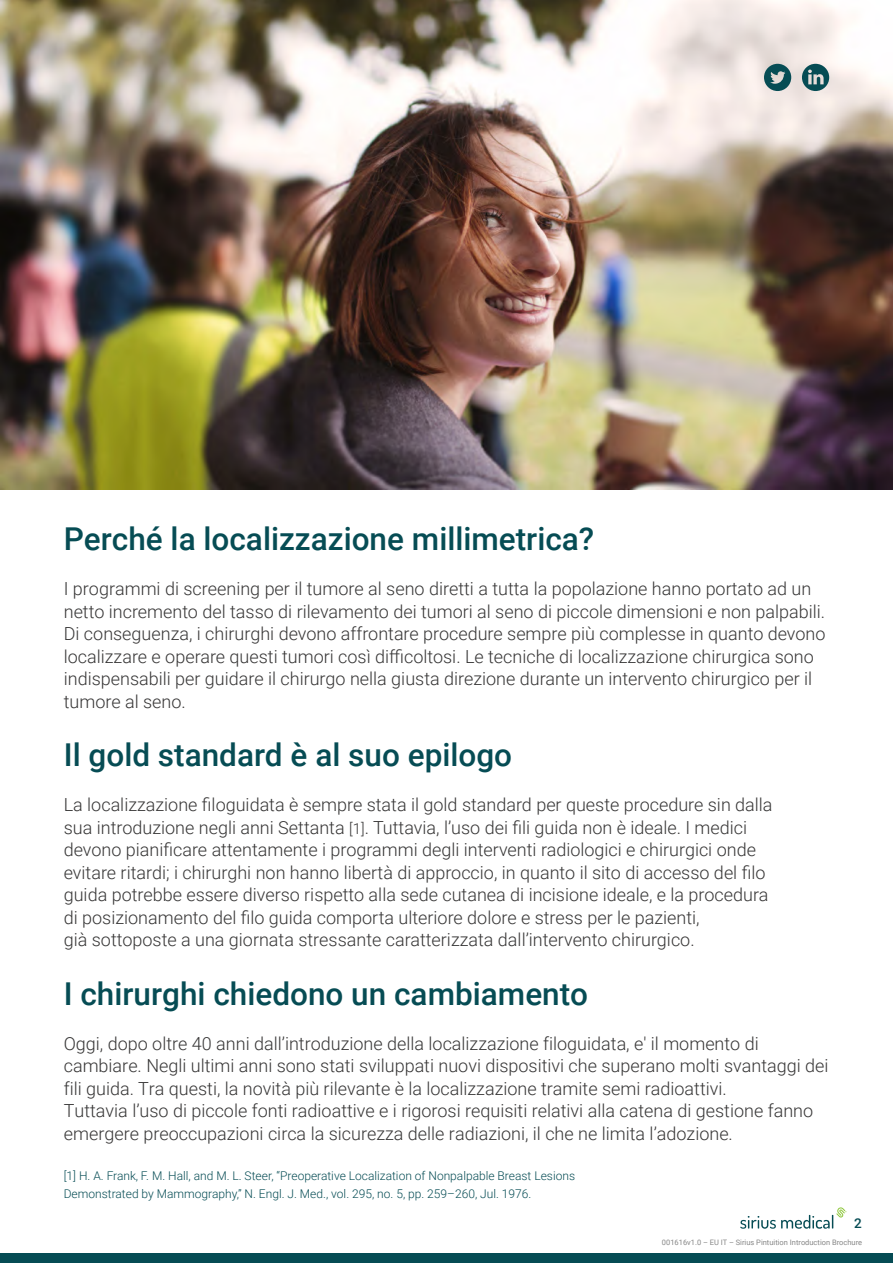
<style>
.page{position:relative;width:893px;height:1263px;background:#fff}
.page>*{position:absolute;margin:0;border:0;box-sizing:border-box;transform-origin:0 0}
.t1{font:500 31.5px "Roboto";color:#064c54}
.t2{font:300 18px/22.5px "Roboto";color:#373636}
.t3{font:500 13.5px "Roboto";color:#064c54}
.t4{font:300 12px/18px "Roboto";color:#064c54}
.t5{font:7.5px "Roboto";color:#878787}
.s1{font-size:15px}
</style>
<div class="page">
<svg style="left:740px;top:1207px;width:106px;height:22px"></svg>
<img style="left:0;top:0;width:893px;height:489px">
<div style="left:0;top:1253px;width:893px;height:10px;background:#064c54"></div>
<svg style="left:802px;top:64px;width:27px;height:27px"></svg>
<svg style="left:764px;top:64px;width:27px;height:27px"></svg>
<h1 class="t1" style="left:64px;top:517px;width:532px">Perché la localizzazione millimetrica?</h1>
<p class="t2" style="left:64px;top:577px;width:763px">I programmi di screening per il tumore al seno diretti a tutta la popolazione hanno portato ad un netto incremento del tasso di rilevamento dei tumori al seno di piccole dimensioni e non palpabili.<br>Di conseguenza, i chirurghi devono affrontare procedure sempre più complesse in quanto devono localizzare e operare questi tumori così difficoltosi. Le tecniche di localizzazione chirurgica sono indispensabili per guidare il chirurgo nella giusta direzione durante un intervento chirurgico per il tumore al seno.</p>
<h1 class="t1" style="left:64px;top:733px;width:450px">Il gold standard è al suo epilogo</h1>
<p class="t2" style="left:64px;top:793px;width:710px">La localizzazione filoguidata è sempre stata il gold standard per queste procedure sin dalla sua introduzione negli anni Settanta <span class="s1">[1]</span>. Tuttavia, l’uso dei fili guida non è ideale. I medici devono pianificare attentamente i programmi degli interventi radiologici e chirurgici onde evitare ritardi; i chirurghi non hanno libertà di approccio, in quanto il sito di accesso del filo guida potrebbe essere diverso rispetto alla sede cutanea di incisione ideale, e la procedura di posizionamento del filo guida comporta ulteriore dolore e stress per le pazienti,<br>già sottoposte a una giornata stressante caratterizzata dall’intervento chirurgico.</p>
<h1 class="t1" style="left:64px;top:971px;width:526px">I chirurghi chiedono un cambiamento</h1>
<p class="t2" style="left:64px;top:1031px;width:766px">Oggi, dopo oltre 40 anni dall’introduzione della localizzazione filoguidata, e' il momento di cambiare. Negli ultimi anni sono stati sviluppati nuovi dispositivi che superano molti svantaggi dei fili guida. Tra questi, la novità più rilevante è la localizzazione tramite semi radioattivi.<br>Tuttavia l’uso di piccole fonti radioattive e i rigorosi requisiti relativi alla catena di gestione fanno emergere preoccupazioni circa la sicurezza delle radiazioni, il che ne limita l’adozione.</p>
<p class="t4" style="left:64px;top:1166px;width:513px">[1] H. A. Frank, F. M. Hall, and M. L. Steer, “Preoperative Localization of Nonpalpable Breast Lesions<br>Demonstrated by Mammography,” N. Engl. J. Med., vol. 295, no. 5, pp. 259–260, Jul. 1976.</p>
<p class="t3" style="left:854px;top:1213px;width:9px">2</p>
<p class="t5" style="left:662px;top:1237px;width:202px">001616v1.0 – EU IT – Sirius Pintuition Introduction Brochure</p>
</div>
